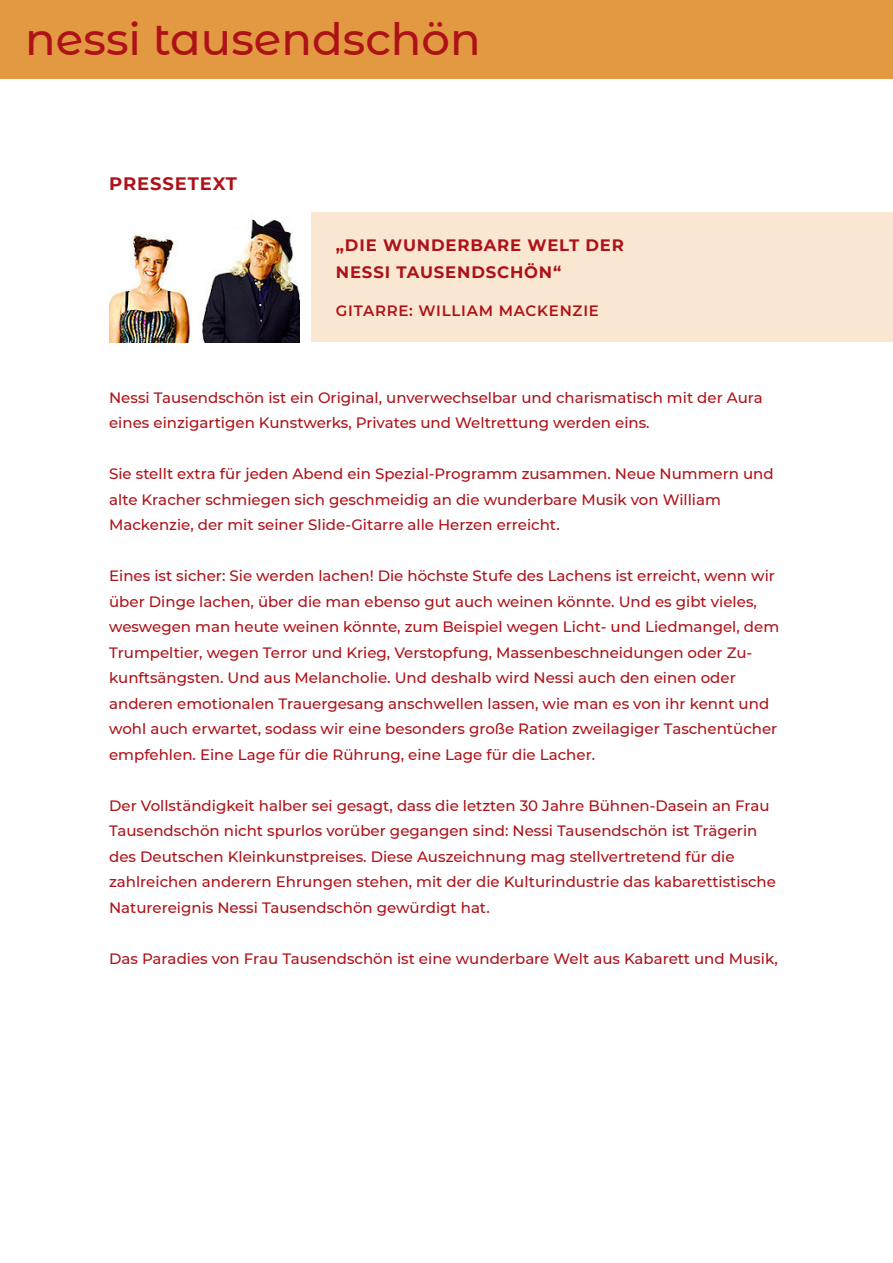
<style>
.page{position:relative;width:893px;height:1263px;background:#fff}
.page>*{position:absolute;margin:0;border:0;box-sizing:border-box;transform-origin:0 0}
.t1{font:500 45px "Montserrat Alternates";color:#ae1219}
.t2{font:700 18px "Montserrat";letter-spacing:.05em;color:#ae1219}
.t3{font:700 16.5px/27px "Montserrat";letter-spacing:.05em;color:#ae1219}
.t4{font:500 15px/25.5px "Montserrat";color:#ae1219}
.t5{font:600 15px "Montserrat";letter-spacing:.05em;color:#ae1219}
</style>
<div class="page">
<div style="left:311px;top:213px;width:582px;height:129px;background:#f9e7d1"></div>
<div style="left:0;top:0;width:893px;height:79px;background:#e39941"></div>
<img style="left:109px;top:219px;width:191px;height:123px">
<h1 class="t1" style="left:25px;top:8px;width:457px">nessi tausendschön</h1>
<p class="t2" style="left:109px;top:170px;width:129px">PRESSETEXT</p>
<p class="t3" style="left:336px;top:231px;width:290px">„DIE WUNDERBARE WELT DER<br>NESSI TAUSENDSCHÖN“</p>
<p class="t5" style="left:336px;top:300px;width:264px">GITARRE: WILLIAM MACKENZIE</p>
<p class="t4" style="left:109px;top:384px;width:655px">Nessi Tausendschön ist ein Original, unverwechselbar und charismatisch mit der Aura eines einzigartigen Kunstwerks, Privates und Weltrettung werden eins.</p>
<p class="t4" style="left:109px;top:461px;width:666px">Sie stellt extra für jeden Abend ein Spezial-Programm zusammen. Neue Nummern und alte Kracher schmiegen sich geschmeidig an die wunderbare Musik von William<br>Mackenzie, der mit seiner Slide-Gitarre alle Herzen erreicht.</p>
<p class="t4" style="left:109px;top:563px;width:672px">Eines ist sicher: Sie werden lachen! Die höchste Stufe des Lachens ist erreicht, wenn wir über Dinge lachen, über die man ebenso gut auch weinen könnte. Und es gibt vieles, weswegen man heute weinen könnte, zum Beispiel wegen Licht- und Liedmangel, dem Trumpeltier, wegen Terror und Krieg, Verstopfung, Massenbeschneidungen oder Zu&shy;kunftsängsten. Und aus Melancholie. Und deshalb wird Nessi auch den einen oder anderen emotionalen Trauergesang anschwellen lassen, wie man es von ihr kennt und wohl auch erwartet, sodass wir eine besonders große Ration zweilagiger Taschentücher empfehlen. Eine Lage für die Rührung, eine Lage für die Lacher.</p>
<p class="t4" style="left:109px;top:792px;width:668px">Der Vollständigkeit halber sei gesagt, dass die letzten 30 Jahre Bühnen-Dasein an Frau Tausendschön nicht spurlos vorüber gegangen sind: Nessi Tausendschön ist Trägerin des Deutschen Kleinkunstpreises. Diese Auszeichnung mag stellvertretend für die zahlreichen anderern Ehrungen stehen, mit der die Kulturindustrie das kabarettistische Naturereignis Nessi Tausendschön gewürdigt hat.</p>
<p class="t4" style="left:109px;top:945px;width:670px">Das Paradies von Frau Tausendschön ist eine wunderbare Welt aus Kabarett und Musik,</p>
</div>
